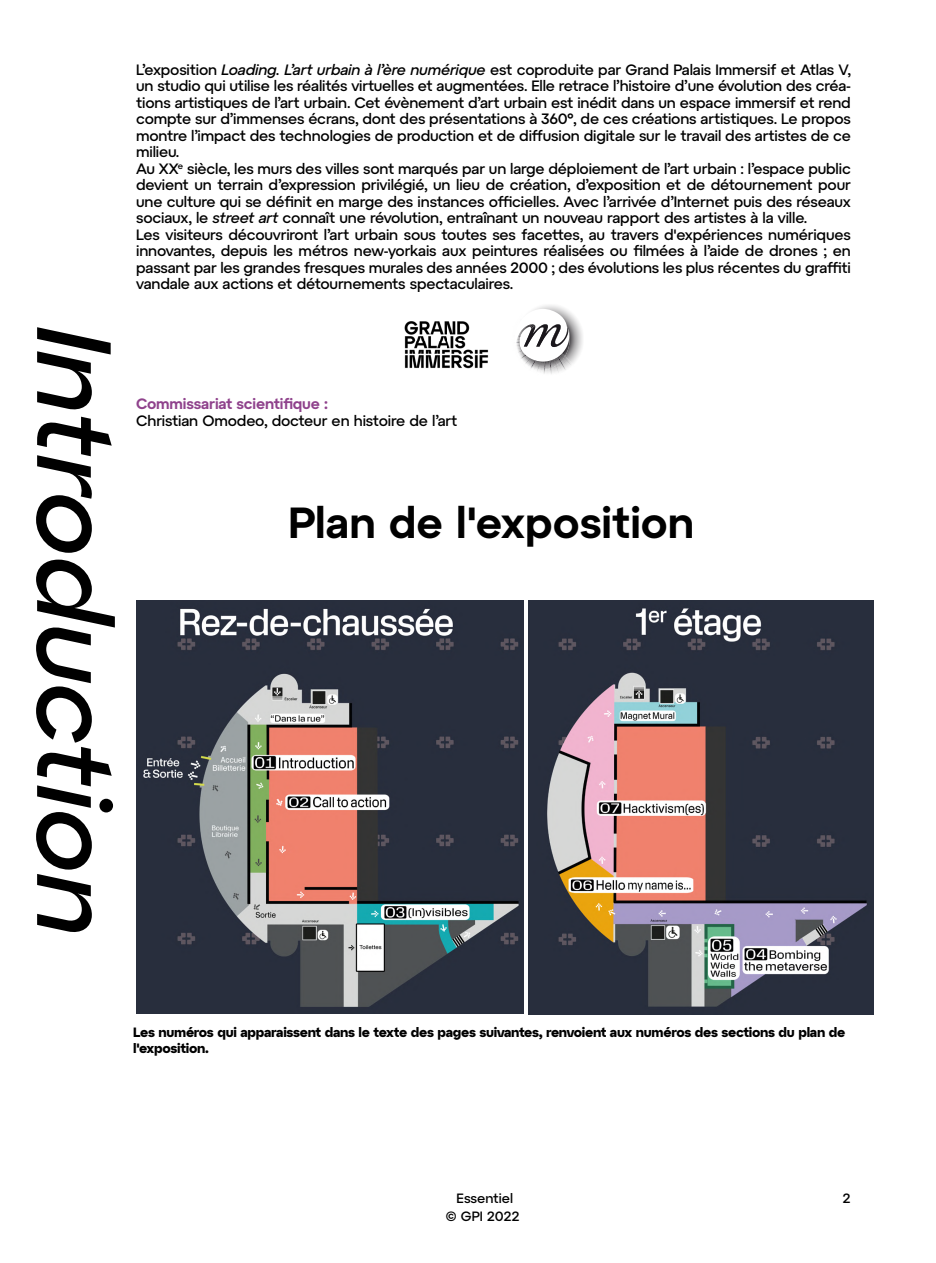
<style>
.page{position:relative;width:936px;height:1263px;background:#fff}
.page>*{position:absolute;margin:0;border:0;box-sizing:border-box;transform-origin:0 0}
.t1{font:italic 500 105px "Atyp Display";letter-spacing:-.005em;color:#000}
.t2{font:600 43.5px "Atyp Text";color:#000}
.t3{font:500 15px/16.5px "Atyp Text";letter-spacing:-.01em;color:#000}
.t4{font:600 15px "Atyp Text";letter-spacing:-.01em;color:#8f428c}
.t5{font:700 13.5px/15.8px "Atyp Display";letter-spacing:-.02em;color:#000}
.t6{font:500 13.5px/18px "Atyp Display";color:#000;text-align:center}
.s1{font-style:italic}
</style>
<div class="page">
<img style="left:136px;top:601px;width:387px;height:412px">
<img style="left:528px;top:601px;width:345px;height:413px">
<img style="left:404px;top:321px;width:85px;height:48px">
<img style="left:534px;top:306px;width:10px;height:4px">
<svg style="left:516px;top:310px;width:61px;height:64px"></svg>
<h1 class="t1" style="left:154px;top:327px;width:611px;rotate:90deg">Introduction</h1>
<p class="t3" style="left:136px;top:61px;width:716px">L’exposition <span class="s1">Loading. L’art urbain à l’ère numérique</span> est coproduite par Grand Palais Immersif et Atlas V, un studio qui utilise les réalités virtuelles et augmentées. Elle retrace l’histoire d’une évolution des créa&shy;tions artistiques de l’art urbain. Cet évènement d’art urbain est inédit dans un espace immersif et rend compte sur d’immenses écrans, dont des présentations à 360°, de ces créations artistiques. Le propos montre l’impact des technologies de production et de diffusion digitale sur le travail des artistes de ce milieu.<br>Au XX<sup>e</sup> siècle, les murs des villes sont marqués par un large déploiement de l’art urbain : l’espace public devient un terrain d’expression privilégié, un lieu de création, d’exposition et de détournement pour une culture qui se définit en marge des instances officielles. Avec l’arrivée d’Internet puis des réseaux sociaux, le <span class="s1">street art</span> connaît une révolution, entraînant un nouveau rapport des artistes à la ville.<br>Les visiteurs découvriront l’art urbain sous toutes ses facettes, au travers d'expériences numériques innovantes, depuis les métros new-yorkais aux peintures réalisées ou filmées à l’aide de drones ; en passant par les grandes fresques murales des années 2000 ; des évolutions les plus récentes du graffiti vandale aux actions et détournements spectaculaires.</p>
<p class="t4" style="left:136px;top:392px;width:193px">Commissariat scientifique :</p>
<p class="t3" style="left:136px;top:412px;width:323px">Christian Omodeo, docteur en histoire de l’art</p>
<h2 class="t2" style="left:288px;top:489px;width:407px">Plan de l'exposition</h2>
<p class="t5" style="left:133px;top:1023px;width:713px">Les numéros qui apparaissent dans le texte des pages suivantes, renvoient aux numéros des sections du plan de l'exposition.</p>
<p class="t6" style="left:446px;top:1189px;width:75px">Essentiel<br>© GPI 2022</p>
<p class="t6" style="left:842px;top:1189px;width:10px">2</p>
</div>
